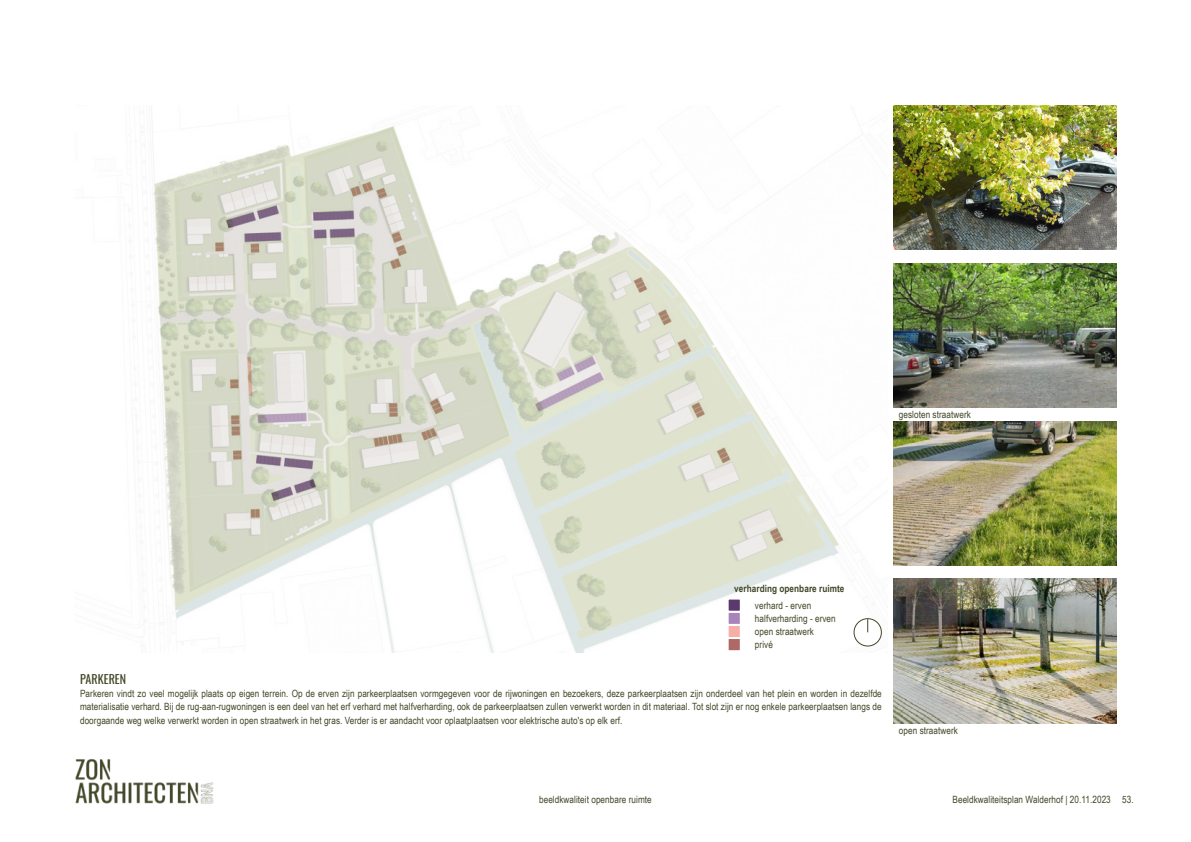
<style>
.page{position:relative;width:1191px;height:842px;background:#fff}
.page>*{position:absolute;margin:0;border:0;box-sizing:border-box;transform-origin:0 0}
.t1{font:12px "Oswald";letter-spacing:.005em;color:#404726}
.t2{font:10px/13.2px "Arial Narrow";letter-spacing:.005em;color:#404726;text-align:justify}
.t3{font:700 10px "Arial Narrow";letter-spacing:.005em;color:#404726}
</style>
<div class="page">
<img style="left:139px;top:126px;width:743px;height:526px">
<img style="left:893px;top:105px;width:223px;height:145px">
<img style="left:893px;top:263px;width:223px;height:145px">
<img style="left:893px;top:421px;width:223px;height:145px">
<img style="left:893px;top:579px;width:223px;height:145px">
<div style="left:726px;top:624px;width:16px;height:15px;background:#f7aea7;border:2px solid #fff"></div>
<div style="left:726px;top:637px;width:16px;height:15px;background:#af6768;border:2px solid #fff"></div>
<div style="left:854px;top:619px;width:27px;height:27px;background:#fff;border-radius:50%"></div>
<div style="left:853px;top:618px;width:29px;height:28px;border:1px solid #404726;border-radius:50%"></div>
<svg style="left:867px;top:619px;width:1px;height:13px"></svg>
<div style="left:726px;top:611px;width:16px;height:15px;background:#a784ba;border:2px solid #fff"></div>
<div style="left:726px;top:597px;width:16px;height:16px;background:#5b386e;border:2px solid #fff"></div>
<img style="left:75px;top:759px;width:138px;height:45px">
<p class="t2" style="left:899px;top:408px;width:73px">gesloten straatwerk</p>
<p class="t3" style="left:734px;top:581px;width:112px">verharding openbare ruimte</p>
<p class="t2" style="left:755px;top:598px;width:58px">verhard - erven</p>
<p class="t2" style="left:755px;top:611px;width:82px">halfverharding - erven</p>
<p class="t2" style="left:755px;top:625px;width:61px">open straatwerk privé</p>
<p class="t1" style="left:80px;top:669px;width:48px">PARKEREN</p>
<p class="t2" style="left:80px;top:687px;width:803px">Parkeren vindt zo veel mogelijk plaats op eigen terrein. Op de erven zijn parkeerplaatsen vormgegeven voor de rijwoningen en bezoekers, deze parkeerplaatsen zijn onderdeel van het plein en worden in dezelfde materialisatie verhard. Bij de rug-aan-rugwoningen is een deel van het erf verhard met halfverharding, ook de parkeerplaatsen zullen verwerkt worden in dit materiaal. Tot slot zijn er nog enkele parkeerplaatsen langs de doorgaande weg welke verwerkt worden in open straatwerk in het gras. Verder is er aandacht voor oplaatplaatsen voor elektrische auto's op elk erf.</p>
<p class="t2" style="left:899px;top:723px;width:61px">open straatwerk</p>
<p class="t2" style="left:539px;top:792px;width:114px">beeldkwaliteit openbare ruimte</p>
<p class="t2" style="left:952px;top:792px;width:183px">Beeldkwaliteitsplan Walderhof | 20.11.2023 53.</p>
</div>
